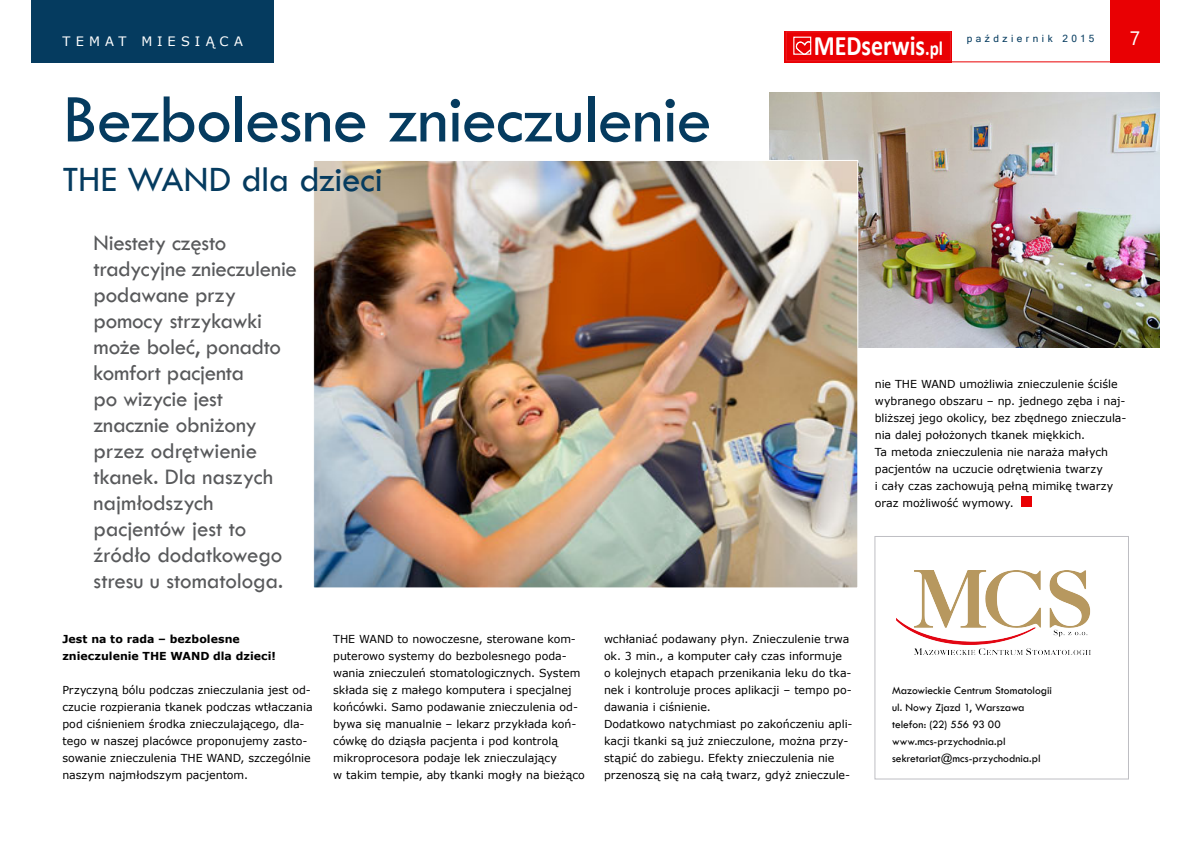
<style>
.page{position:relative;width:1191px;height:842px;background:#fff}
.page>*{position:absolute;margin:0;border:0;box-sizing:border-box;transform-origin:0 0}
.t1{font:71px "Tw Cen";letter-spacing:-.02em;color:#053b5f}
.t2{font:37px "Tw Cen";letter-spacing:-.005em;color:#053b5f}
.t3{font:700 28.3px "Calibri";color:#fff;scale:.85 1}
.t4{font:23px/26px "Tw Cen";letter-spacing:-.01em;color:#58595b}
.t5{font:19.4px "Segoe UI";color:#fff}
.t6{font:13px "MS Reference Sans Serif";letter-spacing:.395em;color:#fff}
.t7{font:11.5px/17px "Tw Cen";letter-spacing:-.005em;color:#000}
.t8{font:11px/17px "MS Reference Sans Serif";letter-spacing:-.005em;color:#000}
.t9{font:700 11px/17px "MS Reference Sans Serif";color:#000}
.t10{font:10px "Microsoft Sans Serif";letter-spacing:.35em;color:#053b5f}
.s1{font-size:20.2px}
</style>
<div class="page">
<div style="left:784px;top:31px;width:167px;height:31px;background:#e9060a"></div>
<div style="left:786px;top:32px;width:164px;height:29px;background:#e90003"></div>
<div style="left:786px;top:32px;width:164px;height:29px;border:1px solid #ed1d24"></div>
<div style="left:793px;top:37px;width:18px;height:18px;border:1px solid #fff"></div>
<svg style="left:795px;top:41px;width:17px;height:14px"></svg>
<div style="left:1110px;top:0;width:49px;height:62px;background:#e90003"></div>
<hr style="left:950px;top:61px;width:160px;height:1px;background:#e90003">
<div style="left:31px;top:0;width:243px;height:62px;background:#053b5f"></div>
<img style="left:769px;top:93px;width:390px;height:254px">
<img style="left:315px;top:162px;width:541px;height:424px">
<div style="left:1021px;top:497px;width:11px;height:10px;background:#e90003"></div>
<div style="left:874px;top:536px;width:254px;height:243px;border:1px solid #bebec3"></div>
<img style="left:896px;top:570px;width:194px;height:84px">
<p class="t6" style="left:62px;top:33px;width:182px">TEMAT MIESIĄCA</p>
<h3 class="t5" style="left:1129px;top:23px;width:12px">7</h3>
<p class="t10" style="left:966px;top:32px;width:129px">październik 2015</p>
<h3 class="t3" style="left:813px;top:27px;width:154px">MEDserwis<span class="s1">.pl</span></h3>
<h1 class="t1" style="left:62px;top:76px;width:651px">Bezbolesne znieczulenie</h1>
<h2 class="t2" style="left:62px;top:158px;width:322px">THE WAND dla dzieci</h2>
<p class="t4" style="left:94px;top:230px;width:205px">Niestety często tradycyjne znieczulenie podawane przy pomocy strzykawki może boleć, ponadto komfort pacjenta<br>po wizycie jest znacznie obniżony przez odrętwienie tkanek. Dla naszych najmłodszych pacjentów jest to źródło dodatkowego stresu u stomatologa.</p>
<p class="t9" style="left:62px;top:630px;width:215px">Jest na to rada – bezbolesne znieczulenie THE WAND dla dzieci!</p>
<p class="t8" style="left:62px;top:681px;width:252px">Przyczyną bólu podczas znieczulania jest od&shy;czucie rozpierania tkanek podczas wtłaczania pod ciśnieniem środka znieczulającego, dla&shy;tego w naszej placówce proponujemy zasto&shy;sowanie znieczulenia THE WAND, szczególnie naszym najmłodszym pacjentom.</p>
<p class="t8" style="left:333px;top:630px;width:253px">THE WAND to nowoczesne, sterowane kom&shy;puterowo systemy do bezbolesnego poda&shy;wania znieczuleń stomatologicznych. System składa się z małego komputera i specjalnej końcówki. Samo podawanie znieczulenia od&shy;bywa się manualnie – lekarz przykłada koń&shy;cówkę do dziąsła pacjenta i pod kontrolą mikroprocesora podaje lek znieczulający<br>w takim tempie, aby tkanki mogły na bieżąco</p>
<p class="t8" style="left:604px;top:630px;width:250px">wchłaniać podawany płyn. Znieczulenie trwa ok. 3 min., a komputer cały czas informuje<br>o kolejnych etapach przenikania leku do tka&shy;nek i kontroluje proces aplikacji – tempo po&shy;dawania i ciśnienie.<br>Dodatkowo natychmiast po zakończeniu apli&shy;kacji tkanki są już znieczulone, można przy&shy;stąpić do zabiegu. Efekty znieczulenia nie przenoszą się na całą twarz, gdyż znieczule-</p>
<p class="t8" style="left:874px;top:375px;width:253px">nie THE WAND umożliwia znieczulenie ściśle wybranego obszaru – np. jednego zęba i naj&shy;bliższej jego okolicy, bez zbędnego znieczula&shy;nia dalej położonych tkanek miękkich.<br>Ta metoda znieczulenia nie naraża małych pacjentów na uczucie odrętwienia twarzy<br>i cały czas zachowują pełną mimikę twarzy oraz możliwość wymowy.</p>
<p class="t7" style="left:892px;top:682px;width:161px">Mazowieckie Centrum Stomatologii ul. Nowy Zjazd 1, Warszawa telefon: (22) 556 93 00 www.mcs-przychodnia.pl sekretariat@mcs-przychodnia.pl</p>
</div>
